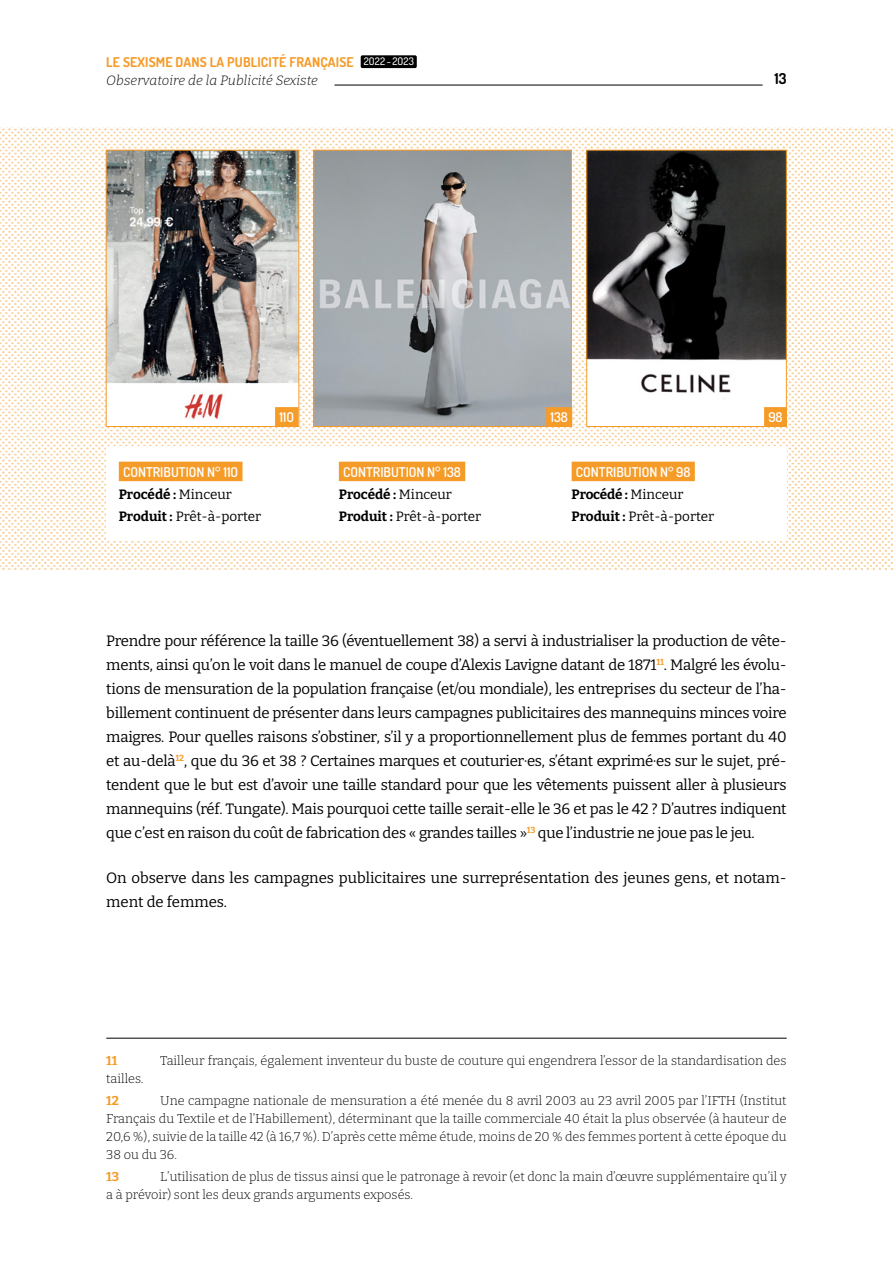
<style>
.page{position:relative;width:893px;height:1263px;background:#fff}
.page>*{position:absolute;margin:0;border:0;box-sizing:border-box;transform-origin:0 0}
.t1{font:15px/24px "Bitter";color:#000;text-align:justify}
.t2{font:700 15px "Dosis";color:#000}
.t3{font:13.5px/22.2px "Bitter";color:#000}
.t4{font:600 13.5px "Dosis";color:#fff}
.t5{font:700 13.5px "Dosis";letter-spacing:.01em;color:#f59b28}
.t6{font:italic 300 13.5px "Bitter";letter-spacing:.01em;color:#000}
.t7{font:300 12.75px/18px "Bitter";color:#000;text-align:justify}
.t8{font:700 12.75px "Bitter";color:#f59b28}
.s1{font-weight:500;font-size:10.5px;color:#fff}
.s2{font-weight:700}
</style>
<div class="page">
<div style="left:361px;top:55px;width:56px;height:13px;background:#000;border-radius:2px"></div>
<hr style="left:334px;top:85px;width:429px;height:1px;background:#000">
<img style="left:0;top:128px;width:893px;height:442px">
<img style="left:108px;top:152px;width:189px;height:273px">
<div style="left:106px;top:150px;width:193px;height:277px;border:1px solid #f59b28"></div>
<img style="left:316px;top:152px;width:254px;height:273px">
<div style="left:314px;top:150px;width:258px;height:277px;border:1px solid #f59b28"></div>
<img style="left:588px;top:152px;width:196px;height:273px">
<div style="left:586px;top:150px;width:200px;height:277px;border:1px solid #f59b28"></div>
<hr style="left:106px;top:1038px;width:681px;height:1px;background:#000">
<div style="left:106px;top:446px;width:680px;height:94px;background:#fff"></div>
<div style="left:119px;top:462px;width:124px;height:19px;background:#f59b28"></div>
<div style="left:339px;top:462px;width:126px;height:19px;background:#f59b28"></div>
<div style="left:572px;top:462px;width:123px;height:19px;background:#f59b28"></div>
<div style="left:275px;top:407px;width:23px;height:20px;background:#f59b28"></div>
<div style="left:546px;top:407px;width:26px;height:20px;background:#f59b28"></div>
<div style="left:764px;top:407px;width:23px;height:20px;background:#f59b28"></div>
<p class="t5" style="left:106px;top:52px;width:309px">LE SEXISME DANS LA PUBLICITÉ FRANÇAISE <span class="s1">2O22 - 2O23</span></p>
<p class="t6" style="left:106px;top:71px;width:213px">Observatoire de la Publicité Sexiste</p>
<p class="t2" style="left:774px;top:67px;width:14px">13</p>
<p class="t4" style="left:123px;top:462px;width:117px">CONTRIBUTION N° 11O</p>
<p class="t3" style="left:119px;top:482px;width:144px"><span class="s2">Procédé :</span> Minceur<br><span class="s2">Produit :</span> Prêt-à-porter</p>
<p class="t4" style="left:279px;top:407px;width:16px">11O</p>
<p class="t4" style="left:550px;top:407px;width:19px">138</p>
<p class="t4" style="left:768px;top:407px;width:16px">98</p>
<p class="t4" style="left:343px;top:462px;width:119px">CONTRIBUTION N° 138</p>
<p class="t3" style="left:339px;top:482px;width:144px"><span class="s2">Procédé :</span> Minceur<br><span class="s2">Produit :</span> Prêt-à-porter</p>
<p class="t4" style="left:576px;top:462px;width:116px">CONTRIBUTION N° 98</p>
<p class="t3" style="left:572px;top:482px;width:144px"><span class="s2">Procédé :</span> Minceur<br><span class="s2">Produit :</span> Prêt-à-porter</p>
<p class="t1" style="left:106px;top:627px;width:682px">Prendre pour référence la taille 36 (éventuellement 38) a servi à industrialiser la production de vête&shy;ments, ainsi qu’on le voit dans le manuel de coupe d’Alexis Lavigne datant de 1871<sup>11</sup>. Malgré les évolu&shy;tions de mensuration de la population française (et/ou mondiale), les entreprises du secteur de l’ha&shy;billement continuent de présenter dans leurs campagnes publicitaires des mannequins minces voire maigres. Pour quelles raisons s’obstiner, s’il y a proportionnellement plus de femmes portant du 40 et au-delà<sup>12</sup>, que du 36 et 38 ? Certaines marques et couturier·es, s’étant exprimé·es sur le sujet, pré&shy;tendent que le but est d’avoir une taille standard pour que les vêtements puissent aller à plusieurs mannequins (réf. Tungate). Mais pourquoi cette taille serait-elle le 36 et pas le 42 ? D’autres indiquent que c’est en raison du coût de fabrication des « grandes tailles »<sup>13</sup> que l’industrie ne joue pas le jeu.</p>
<p class="t1" style="left:106px;top:865px;width:682px">On observe dans les campagnes publicitaires une surreprésentation des jeunes gens, et notam&shy;ment de femmes.</p>
<p class="t8" style="left:106px;top:1050px;width:13px">11</p>
<p class="t7" style="left:160px;top:1051px;width:628px">Tailleur français, également inventeur du buste de couture qui engendrera l’essor de la standardisation des</p>
<p class="t7" style="left:106px;top:1069px;width:39px">tailles.</p>
<p class="t8" style="left:106px;top:1090px;width:14px">12</p>
<p class="t7" style="left:106px;top:1091px;width:682px;text-indent:54px">Une campagne nationale de mensuration a été menée du 8 avril 2003 au 23 avril 2005 par l’IFTH (Institut Français du Textile et de l’Habillement), déterminant que la taille commerciale 40 était la plus observée (à hauteur de 20,6 %), suivie de la taille 42 (à 16,7 %). D’après cette même étude, moins de 20 % des femmes portent à cette époque du 38 ou du 36.</p>
<p class="t8" style="left:106px;top:1166px;width:14px">13</p>
<p class="t7" style="left:106px;top:1167px;width:682px;text-indent:54px">L’utilisation de plus de tissus ainsi que le patronage à revoir (et donc la main d’œuvre supplémentaire qu’il y a à prévoir) sont les deux grands arguments exposés.</p>
</div>
